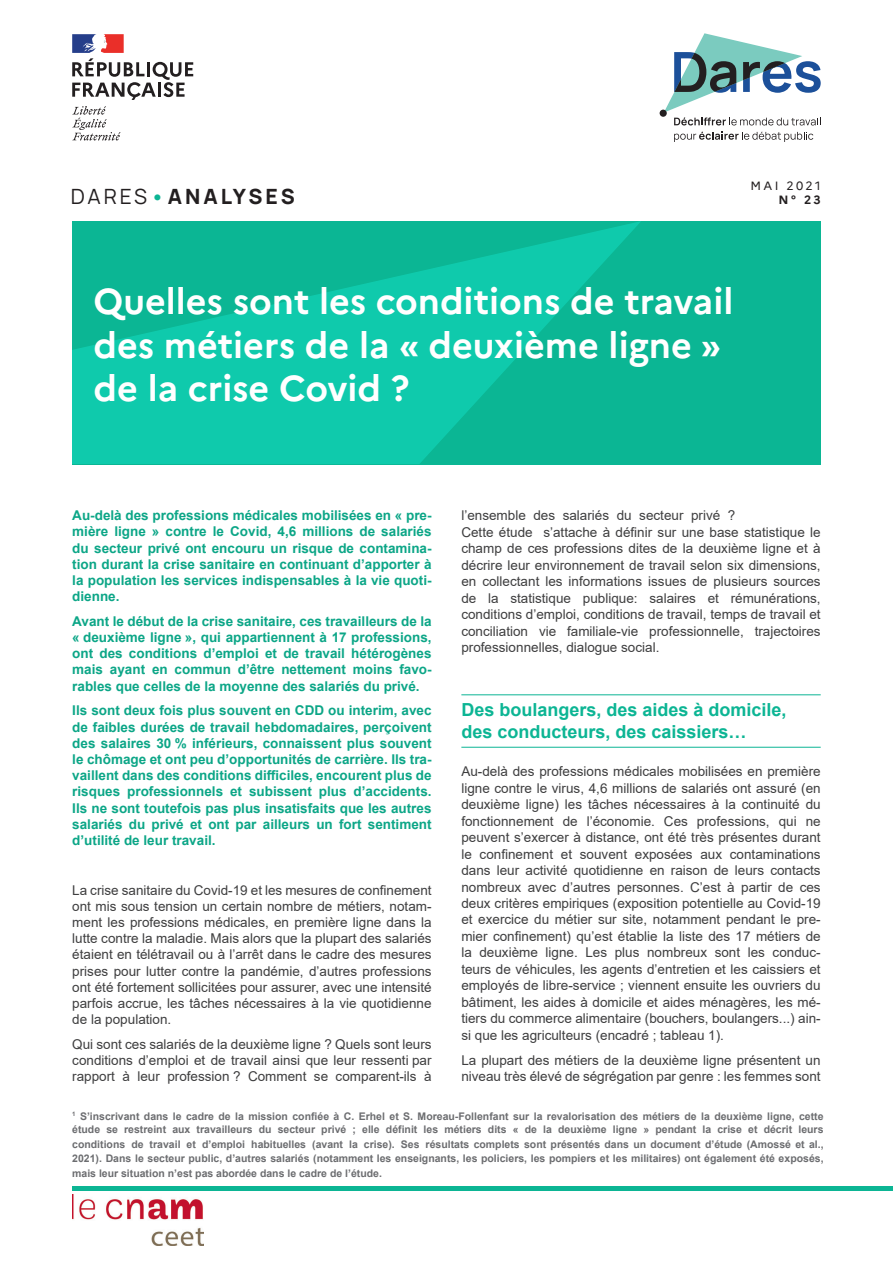
<style>
.page{position:relative;width:893px;height:1263px;background:#fff}
.page>*{position:absolute;margin:0;border:0;box-sizing:border-box;transform-origin:0 0}
.t1{font:700 36px/43.2px "Marianne";color:#fff}
.t2{font:800 21px "Manrope";letter-spacing:.14em;color:#231f20}
.t3{font:700 18px/21.9px "Arial";color:#0cb594}
.t4{font:13.5px/16.5px "Arial";color:#3e3e3f;text-align:justify}
.t5{font:700 13.5px/16.2px "Arial";color:#0ca687;text-align:justify}
.t6{font:12px "Marianne";letter-spacing:.2em;color:#231f20}
.t7{font:700 12px "Marianne";color:#231f20}
.t8{font:700 10.5px/14.7px "Arial";color:#6c6d70}
.s1{font-weight:400}
.s2{font-weight:700;color:#0cb594}
</style>
<div class="page">
<div style="left:72px;top:221px;width:749px;height:243px;background:#0bb694"></div>
<svg style="left:72px;top:221px;width:569px;height:243px;fill:#0fcaac"></svg>
<svg style="left:72px;top:106px;width:49px;height:34px"></svg>
<svg style="left:72px;top:34px;width:121px;height:66px"></svg>
<div style="left:660px;top:110px;width:7px;height:7px;background:#231f20;border-radius:50%"></div>
<svg style="left:674px;top:132px;width:139px;height:10px"></svg>
<svg style="left:664px;top:34px;width:157px;height:91px"></svg>
<div style="left:72px;top:1186px;width:821px;height:5px;background:#0cb594"></div>
<img style="left:72px;top:1194px;width:131px;height:51px">
<hr style="left:461px;top:694px;width:360px;height:1px;background:#0cb594">
<hr style="left:461px;top:747px;width:360px;height:1px;background:#0cb594">
<h2 class="t2" style="left:71px;top:182px;width:226px"><span class="s1">DARES</span><span class="s2">•</span>ANALYSES</h2>
<p class="t6" style="left:750px;top:178px;width:72px">MAI 2021</p>
<p class="t7" style="left:779px;top:193px;width:44px">N° 23</p>
<h1 class="t1" style="left:94px;top:280px;width:641px">Quelles sont les conditions de travail des métiers de la « deuxième ligne » de la crise Covid ?</h1>
<p class="t4" style="left:461px;top:507px;width:361px;text-align:left">l’ensemble des salariés du secteur privé ?<br>Cette étude s’attache à définir sur une base statistique le champ de ces professions dites de la deuxième ligne et à décrire leur environnement de travail selon six dimensions, en collectant les informations issues de plusieurs sources de la statistique publique: salaires et rémunérations, conditions d’emploi, conditions de travail, temps de travail et conciliation vie familiale-vie professionnelle, trajectoires professionnelles, dialogue social.</p>
<p class="t5" style="left:72px;top:507px;width:361px">Au-delà des professions médicales mobilisées en « pre&shy;mière ligne » contre le Covid, 4,6 millions de salariés du secteur privé ont encouru un risque de contamina&shy;tion durant la crise sanitaire en continuant d’apporter à la population les services indispensables à la vie quoti&shy;dienne.</p>
<p class="t5" style="left:72px;top:613px;width:361px">Avant le début de la crise sanitaire, ces travailleurs de la « deuxième ligne », qui appartiennent à 17 professions, ont des conditions d’emploi et de travail hétérogènes mais ayant en commun d’être nettement moins favo&shy;rables que celles de la moyenne des salariés du privé.</p>
<p class="t5" style="left:72px;top:703px;width:361px">Ils sont deux fois plus souvent en CDD ou interim, avec de faibles durées de travail hebdomadaires, perçoivent des salaires 30 % inférieurs, connaissent plus souvent le chômage et ont peu d’opportunités de carrière. Ils tra&shy;vaillent dans des conditions difficiles, encourent plus de risques professionnels et subissent plus d’accidents.<br>Ils ne sont toutefois pas plus insatisfaits que les autres salariés du privé et ont par ailleurs un fort sentiment d’utilité de leur travail.</p>
<p class="t4" style="left:72px;top:882px;width:361px">La crise sanitaire du Covid-19 et les mesures de confinement ont mis sous tension un certain nombre de métiers, notam&shy;ment les professions médicales, en première ligne dans la lutte contre la maladie. Mais alors que la plupart des salariés étaient en télétravail ou à l’arrêt dans le cadre des mesures prises pour lutter contre la pandémie, d’autres professions ont été fortement sollicitées pour assurer, avec une intensité parfois accrue, les tâches nécessaires à la vie quotidienne de la population.</p>
<p class="t4" style="left:72px;top:1036px;width:361px">Qui sont ces salariés de la deuxième ligne ? Quels sont leurs conditions d’emploi et de travail ainsi que leur ressenti par rapport à leur profession ? Comment se comparent-ils à</p>
<p class="t8" style="left:72px;top:1109px;width:753px;line-height:13.4px"><sup>1</sup> S’inscrivant dans le cadre de la mission confiée à C. Erhel et S. Moreau-Follenfant sur la revalorisation des métiers de la deuxième ligne, cette étude se restreint aux travailleurs du secteur privé ; elle définit les métiers dits « de la deuxième ligne » pendant la crise et décrit leurs</p>
<p class="t8" style="left:72px;top:1136px;width:753px;text-align:justify">conditions de travail et d’emploi habituelles (avant la crise). Ses résultats complets sont présentés dans un document d’étude (Amossé et al., 2021). Dans le secteur public, d’autres salariés (notamment les enseignants, les policiers, les pompiers et les militaires) ont également été exposés, mais leur situation n’est pas abordée dans le cadre de l’étude.</p>
<h3 class="t3" style="left:461px;top:699px;width:327px">Des boulangers, des aides à domicile, des conducteurs, des caissiers…</h3>
<p class="t4" style="left:461px;top:763px;width:361px">Au-delà des professions médicales mobilisées en première ligne contre le virus, 4,6 millions de salariés ont assuré (en deuxième ligne) les tâches nécessaires à la continuité du fonctionnement de l’économie. Ces professions, qui ne peuvent s’exercer à distance, ont été très présentes durant le confinement et souvent exposées aux contaminations dans leur activité quotidienne en raison de leurs contacts nombreux avec d’autres personnes. C’est à partir de ces deux critères empiriques (exposition potentielle au Covid-19 et exercice du métier sur site, notamment pendant le pre&shy;mier confinement) qu’est établie la liste des 17 métiers de la deuxième ligne. Les plus nombreux sont les conduc&shy;teurs de véhicules, les agents d’entretien et les caissiers et employés de libre-service ; viennent ensuite les ouvriers du bâtiment, les aides à domicile et aides ménagères, les mé&shy;tiers du commerce alimentaire (bouchers, boulangers...) ain&shy;si que les agriculteurs (encadré ; tableau 1).</p>
<p class="t4" style="left:461px;top:1052px;width:361px">La plupart des métiers de la deuxième ligne présentent un niveau très élevé de ségrégation par genre : les femmes sont</p>
</div>
